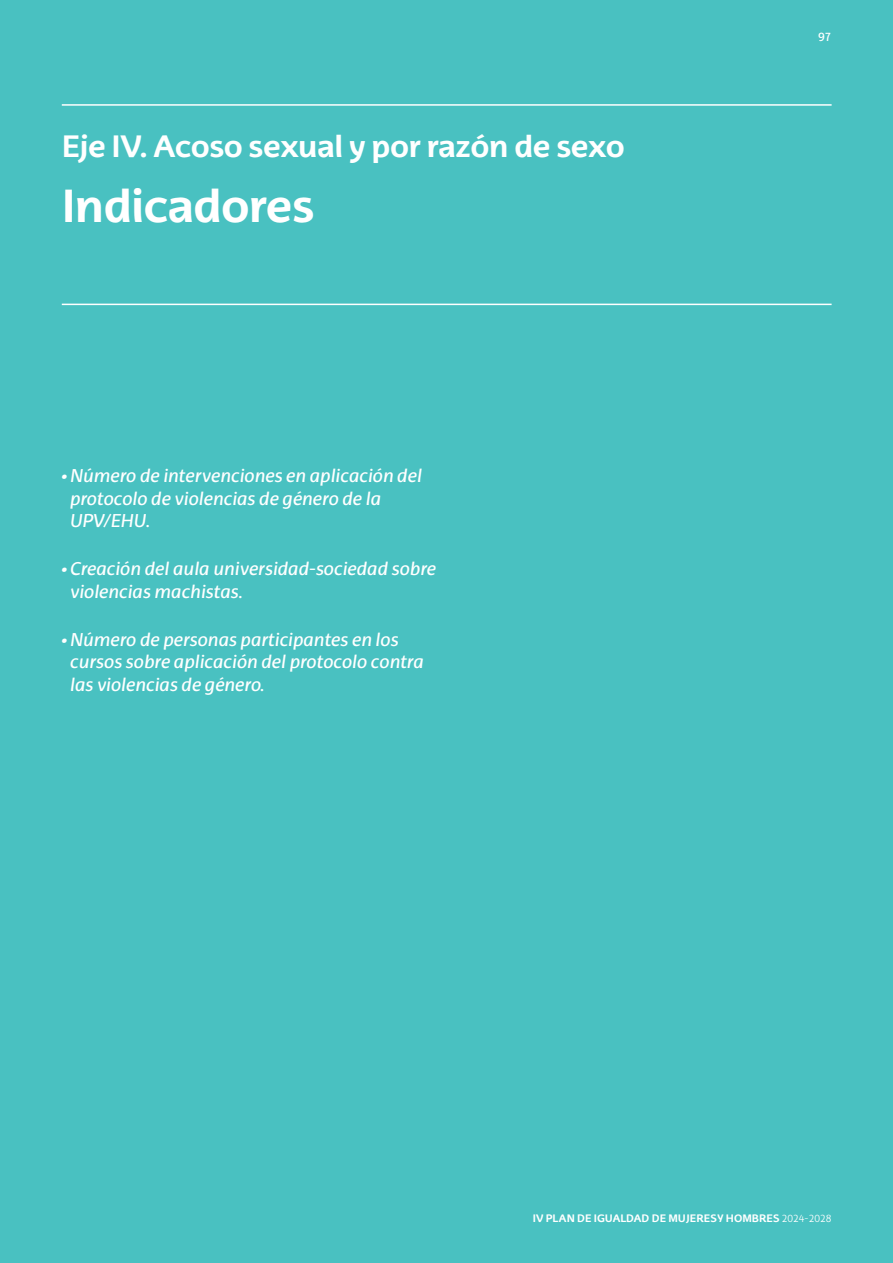
<style>
.page{position:relative;width:893px;height:1263px;background:#49c1c1}
.page>*{position:absolute;margin:0;border:0;box-sizing:border-box;transform-origin:0 0}
.t1{font:700 45px "EHU Sans";letter-spacing:-.025em;color:#fff}
.t2{font:700 30px "EHU Sans";letter-spacing:-.02em;color:#fff}
.t3{font:italic 18px/22.5px "EHU Sans";letter-spacing:-.01em;color:#fff}
.t4{font:12px "EHU Sans";color:#fff}
.t5{font:700 10.5px "EHU Sans";color:#fff}
.s1{font-weight:300}
</style>
<div class="page">
<hr style="left:62px;top:104px;width:770px;height:2px;background:#fff">
<hr style="left:62px;top:304px;width:770px;height:1px;background:#fff">
<h2 class="t2" style="left:62px;top:128px;width:564px">Eje IV. Acoso sexual y por razón de sexo</h2>
<h1 class="t1" style="left:62px;top:177px;width:254px">Indicadores</h1>
<p class="t3" style="left:70px;top:464px;width:354px;text-indent:-8px">•Número de intervenciones en aplicación del protocolo de violencias de género de la<br>UPV/EHU.</p>
<p class="t3" style="left:70px;top:557px;width:368px;text-indent:-8px">•Creación del aula universidad-sociedad sobre violencias machistas.</p>
<p class="t3" style="left:70px;top:628px;width:355px;text-indent:-8px">•Número de personas participantes en los cursos sobre aplicación del protocolo contra las violencias de género.</p>
<p class="t4" style="left:818px;top:29px;width:15px">97</p>
<p class="t5" style="left:533px;top:1211px;width:300px">IV PLAN DE IGUALDAD DE MUJERES Y HOMBRES <span class="s1">2024-2028</span></p>
</div>
